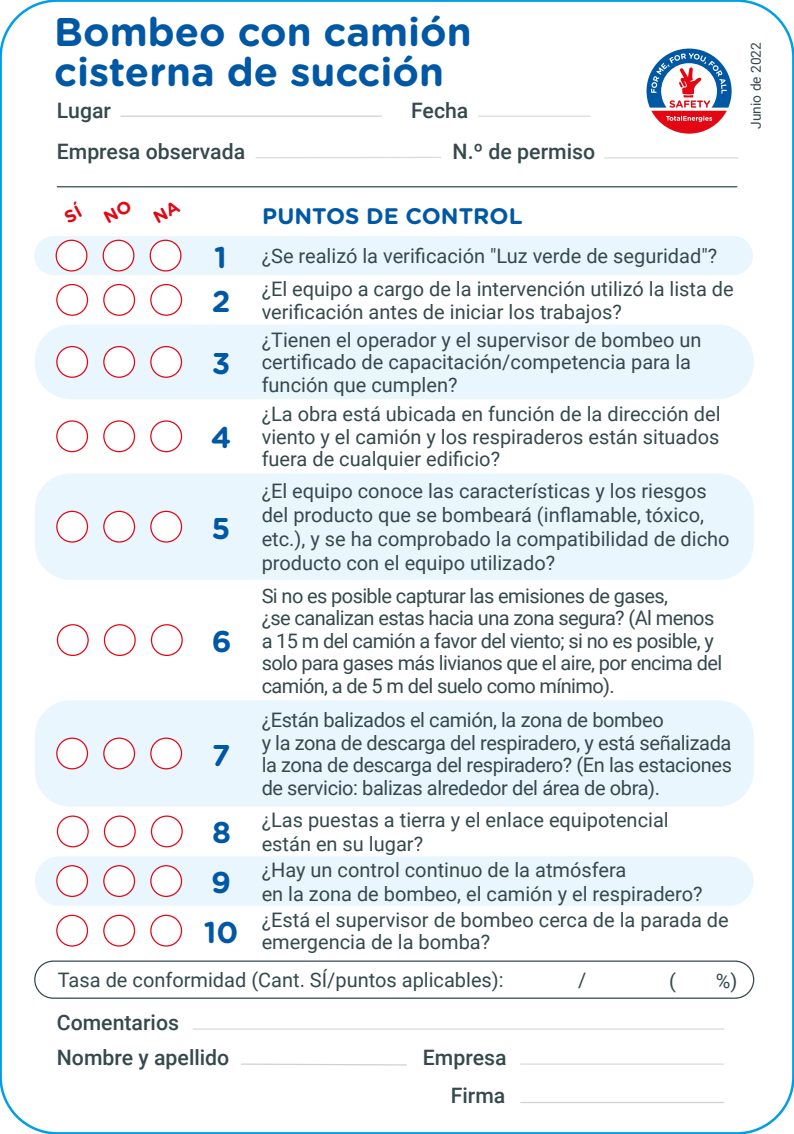
<style>
.page{position:relative;width:794px;height:1134px;background:#fff}
.page>*{position:absolute;margin:0;border:0;box-sizing:border-box;transform-origin:0 0}
.t1{font:700 40px/40px "Gotham Rounded";color:#0058a5}
.t2{font:700 30px/49.5px "Gotham Rounded";color:#0058a5}
.t3{font:700 22.5px "Gotham Rounded";color:#0058a5}
.t4{font:500 21.25px/41.2px "Roboto";color:#35494c}
.t5{font:20px/22.5px "Roboto";color:#35494c}
.t6{font:20px/22.5px "Roboto";letter-spacing:-.03em;color:#35494c}
.t7{font:20px/22.5px "Roboto";letter-spacing:-.02em;color:#35494c}
.t8{font:13.75px "Roboto";color:#35494c}
</style>
<div class="page">
<hr style="left:57px;top:186px;width:680px;height:1px;background:#35494c">
<div style="left:35px;top:700px;width:718px;height:107px;background:#eaf6fe;border-radius:35px"></div>
<div style="left:35px;top:473px;width:718px;height:107px;background:#eaf6fe;border-radius:35px"></div>
<div style="left:35px;top:856px;width:718px;height:50px;background:#eaf6fe;border-radius:25px"></div>
<div style="left:35px;top:325px;width:718px;height:74px;background:#eaf6fe;border-radius:35px"></div>
<div style="left:56px;top:284px;width:32px;height:32px;border:1px solid #e30613;border-radius:50%"></div>
<div style="left:103px;top:284px;width:32px;height:32px;border:1px solid #e30613;border-radius:50%"></div>
<div style="left:150px;top:284px;width:32px;height:32px;border:1px solid #e30613;border-radius:50%"></div>
<div style="left:57px;top:347px;width:30px;height:30px;background:#fff;border-radius:50%"></div>
<div style="left:56px;top:346px;width:32px;height:32px;border:1px solid #e30613;border-radius:50%"></div>
<div style="left:104px;top:347px;width:30px;height:30px;background:#fff;border-radius:50%"></div>
<div style="left:103px;top:346px;width:32px;height:32px;border:1px solid #e30613;border-radius:50%"></div>
<div style="left:151px;top:347px;width:30px;height:30px;background:#fff;border-radius:50%"></div>
<div style="left:150px;top:346px;width:32px;height:32px;border:1px solid #e30613;border-radius:50%"></div>
<div style="left:56px;top:420px;width:32px;height:32px;border:1px solid #e30613;border-radius:50%"></div>
<div style="left:103px;top:420px;width:32px;height:32px;border:1px solid #e30613;border-radius:50%"></div>
<div style="left:150px;top:420px;width:32px;height:32px;border:1px solid #e30613;border-radius:50%"></div>
<div style="left:57px;top:511px;width:30px;height:31px;background:#fff;border-radius:50%"></div>
<div style="left:56px;top:511px;width:32px;height:32px;border:1px solid #e30613;border-radius:50%"></div>
<div style="left:104px;top:511px;width:30px;height:31px;background:#fff;border-radius:50%"></div>
<div style="left:103px;top:511px;width:32px;height:32px;border:1px solid #e30613;border-radius:50%"></div>
<div style="left:151px;top:511px;width:30px;height:31px;background:#fff;border-radius:50%"></div>
<div style="left:150px;top:511px;width:32px;height:32px;border:1px solid #e30613;border-radius:50%"></div>
<div style="left:57px;top:624px;width:32px;height:32px;border:1px solid #e30613;border-radius:50%"></div>
<div style="left:104px;top:624px;width:32px;height:32px;border:1px solid #e30613;border-radius:50%"></div>
<div style="left:151px;top:624px;width:32px;height:32px;border:1px solid #e30613;border-radius:50%"></div>
<div style="left:57px;top:738px;width:30px;height:31px;background:#fff;border-radius:50%"></div>
<div style="left:56px;top:737px;width:32px;height:32px;border:1px solid #e30613;border-radius:50%"></div>
<div style="left:104px;top:738px;width:30px;height:31px;background:#fff;border-radius:50%"></div>
<div style="left:103px;top:737px;width:32px;height:32px;border:1px solid #e30613;border-radius:50%"></div>
<div style="left:151px;top:738px;width:30px;height:31px;background:#fff;border-radius:50%"></div>
<div style="left:150px;top:737px;width:32px;height:32px;border:1px solid #e30613;border-radius:50%"></div>
<div style="left:57px;top:815px;width:32px;height:32px;border:1px solid #e30613;border-radius:50%"></div>
<div style="left:104px;top:815px;width:32px;height:32px;border:1px solid #e30613;border-radius:50%"></div>
<div style="left:151px;top:815px;width:32px;height:32px;border:1px solid #e30613;border-radius:50%"></div>
<div style="left:57px;top:866px;width:30px;height:30px;background:#fff;border-radius:50%"></div>
<div style="left:56px;top:865px;width:32px;height:32px;border:1px solid #e30613;border-radius:50%"></div>
<div style="left:104px;top:866px;width:30px;height:30px;background:#fff;border-radius:50%"></div>
<div style="left:103px;top:865px;width:32px;height:32px;border:1px solid #e30613;border-radius:50%"></div>
<div style="left:151px;top:866px;width:30px;height:30px;background:#fff;border-radius:50%"></div>
<div style="left:150px;top:865px;width:32px;height:32px;border:1px solid #e30613;border-radius:50%"></div>
<div style="left:56px;top:915px;width:32px;height:32px;border:1px solid #e30613;border-radius:50%"></div>
<div style="left:103px;top:915px;width:32px;height:32px;border:1px solid #e30613;border-radius:50%"></div>
<div style="left:150px;top:915px;width:32px;height:32px;border:1px solid #e30613;border-radius:50%"></div>
<div style="left:34px;top:236px;width:719px;height:39px;background:#eaf6fe;border-radius:19px"></div>
<div style="left:56px;top:240px;width:31px;height:31px;background:#fff;border-radius:50%"></div>
<div style="left:56px;top:240px;width:31px;height:32px;border:1px solid #e30613;border-radius:50%"></div>
<div style="left:103px;top:240px;width:31px;height:31px;background:#fff;border-radius:50%"></div>
<div style="left:103px;top:240px;width:31px;height:32px;border:1px solid #e30613;border-radius:50%"></div>
<div style="left:150px;top:240px;width:31px;height:31px;background:#fff;border-radius:50%"></div>
<div style="left:150px;top:240px;width:31px;height:32px;border:1px solid #e30613;border-radius:50%"></div>
<hr style="left:604px;top:157px;width:134px;height:2px;background:#dadada">
<hr style="left:120px;top:116px;width:262px;height:1px;background:#cfd0d2">
<hr style="left:256px;top:157px;width:185px;height:1px;background:#dadada">
<hr style="left:478px;top:116px;width:112px;height:1px;background:#dadada">
<svg style="left:646px;top:49px;width:85px;height:85px"></svg>
<div style="left:34px;top:960px;width:720px;height:39px;border:1px solid #35494c;border-radius:19px"></div>
<hr style="left:193px;top:1028px;width:531px;height:2px;background:#dadada">
<hr style="left:520px;top:1102px;width:204px;height:1px;background:#cfd0d2">
<svg style="left:241px;top:1063px;width:166px;height:3px"></svg>
<hr style="left:520px;top:1063px;width:204px;height:2px;background:#dadada">
<h1 class="t1" style="left:54px;top:10px;width:419px">Bombeo con camión cisterna de succión</h1>
<p class="t4" style="left:57px;top:89px;width:190px">Lugar<br>Empresa observada</p>
<p class="t4" style="left:452px;top:89px;width:144px;text-indent:-41px">Fecha<br>N.º de permiso</p>
<p class="t8" style="left:746px;top:129px;width:88px;rotate:-90deg">Junio de 2022</p>
<h2 class="t2" style="left:214px;top:231px;width:14px">1</h2>
<h2 class="t2" style="left:212px;top:269px;width:20px;line-height:62px">2<br>3</h2>
<h2 class="t2" style="left:211px;top:412px;width:22px">4</h2>
<h2 class="t2" style="left:212px;top:502px;width:20px">5</h2>
<h2 class="t2" style="left:212px;top:615px;width:21px">6</h2>
<h2 class="t2" style="left:212px;top:729px;width:20px">7</h2>
<h2 class="t2" style="left:204px;top:807px;width:36px">8<br>9<br>10</h2>
<p class="t3" style="left:262px;top:199px;width:262px">PUNTOS DE CONTROL</p>
<p class="t5" style="left:262px;top:239px;width:474px;line-height:33px">¿Se realizó la verificación "Luz verde de seguridad"? ¿El equipo a cargo de la intervención utilizó la lista de</p>
<p class="t5" style="left:262px;top:299px;width:362px">verificación antes de iniciar los trabajos?</p>
<p class="t5" style="left:262px;top:328px;width:441px">¿Tienen el operador y el supervisor de bombeo un certificado de capacitación/competencia para la función que cumplen?</p>
<p class="t5" style="left:262px;top:402px;width:460px;text-align:justify">¿La obra está ubicada en función de la dirección del viento y el camión y los respiraderos están situados fuera de cualquier edificio?</p>
<p class="t5" style="left:262px;top:478px;width:469px;line-height:24px">¿El equipo conoce las características y los riesgos del producto que se bombeará (inflamable, tóxico, etc.), y se ha comprobado la compatibilidad de dicho producto con el equipo utilizado?</p>
<p class="t6" style="left:262px;top:583px;width:462px">Si no es posible capturar las emisiones de gases,<br>¿se canalizan estas hacia una zona segura? (Al menos a 15 m del camión a favor del viento; si no es posible, y solo para gases más livianos que el aire, por encima del camión, a de 5 m del suelo como mínimo).</p>
<p class="t7" style="left:262px;top:708px;width:472px">¿Están balizados el camión, la zona de bombeo<br>y la zona de descarga del respiradero, y está señalizada la zona de descarga del respiradero? (En las estaciones de servicio: balizas alrededor del área de obra).</p>
<p class="t5" style="left:262px;top:807px;width:442px;line-height:24.5px">¿Las puestas a tierra y el enlace equipotencial están en su lugar?<br>¿Hay un control continuo de la atmósfera<br>en la zona de bombeo, el camión y el respiradero?</p>
<p class="t5" style="left:262px;top:908px;width:468px">¿Está el supervisor de bombeo cerca de la parada de emergencia de la bomba?</p>
<p class="t5" style="left:58px;top:968px;width:447px">Tasa de conformidad (Cant. SÍ/puntos aplicables):</p>
<p class="t5" style="left:578px;top:968px;width:10px">/</p>
<p class="t5" style="left:669px;top:968px;width:8px">(</p>
<p class="t5" style="left:715px;top:968px;width:23px">%)</p>
<p class="t4" style="left:57px;top:1001px;width:124px">Comentarios</p>
<p class="t4" style="left:57px;top:1035px;width:174px">Nombre y apellido</p>
<p class="t4" style="left:423px;top:1035px;width:85px">Empresa</p>
<p class="t4" style="left:451px;top:1074px;width:56px">Firma</p>
</div>
